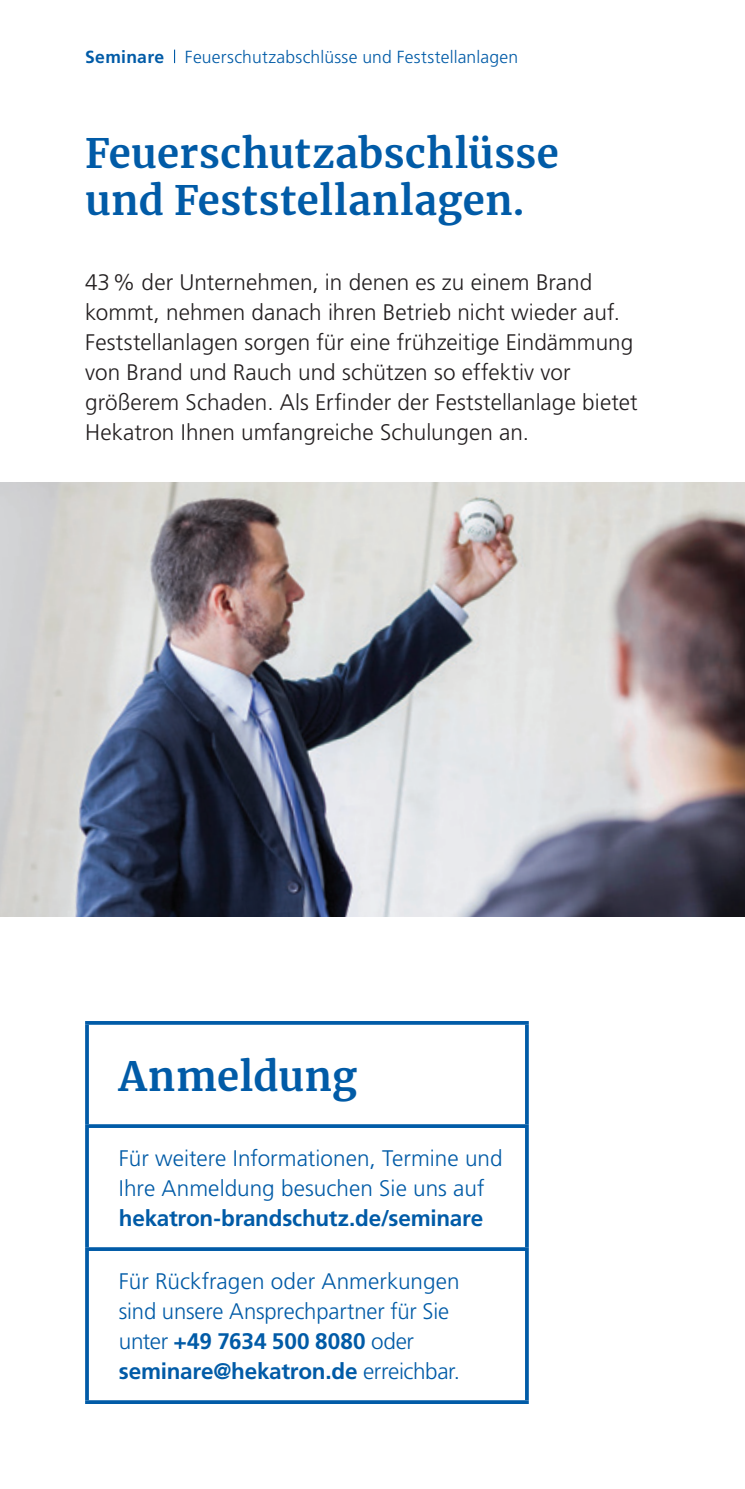
<style>
.page{position:relative;width:745px;height:1489px;background:#fff}
.page>*{position:absolute;margin:0;border:0;box-sizing:border-box;transform-origin:0 0}
.t1{font:700 40px/47.5px "Merriweather";letter-spacing:.015em;color:#015ba7}
.t2{font:300 22.5px/30px "Frutiger LT Pro";letter-spacing:.005em;color:#231f20}
.t3{font:300 22.5px/30px "Frutiger LT Pro";color:#015ba7}
.t4{font:700 22.5px "Frutiger LT Pro";letter-spacing:-.01em;color:#015ba7}
.t5{font:300 17.5px "Frutiger LT Pro";letter-spacing:.015em;color:#015ba7}
.s1{font-weight:700}
</style>
<div class="page">
<svg style="left:174px;top:50px;width:1px;height:13px"></svg>
<img style="left:0;top:482px;width:744px;height:434px">
<svg style="left:85px;top:1021px;width:443px;height:3px"></svg>
<svg style="left:85px;top:1024px;width:4px;height:100px"></svg>
<svg style="left:524px;top:1024px;width:4px;height:100px"></svg>
<hr style="left:85px;top:1124px;width:443px;height:3px;background:#015ba7">
<svg style="left:85px;top:1127px;width:4px;height:120px"></svg>
<svg style="left:524px;top:1127px;width:4px;height:120px"></svg>
<hr style="left:85px;top:1247px;width:443px;height:3px;background:#015ba7">
<svg style="left:85px;top:1250px;width:4px;height:149px"></svg>
<svg style="left:524px;top:1250px;width:4px;height:149px"></svg>
<svg style="left:85px;top:1399px;width:443px;height:4px;fill:#015ba7"></svg>
<p class="t5" style="left:85px;top:47px;width:434px"><span class="s1">Seminare</span> Feuerschutzabschlüsse und Feststellanlagen</p>
<h1 class="t1" style="left:85px;top:128px;width:475px">Feuerschutzabschlüsse und Feststellanlagen.</h1>
<p class="t2" style="left:85px;top:267px;width:553px">43% der Unternehmen, in denen es zu einem Brand kommt, nehmen danach ihren Betrieb nicht wieder auf.<br>Feststellanlagen sorgen für eine frühzeitige Eindämmung von Brand und Rauch und schützen so effektiv vor größerem Schaden. Als Erfinder der Feststellanlage bietet Hekatron Ihnen umfangreiche Schulungen an.</p>
<h1 class="t1" style="left:119px;top:1051px;width:239px">Anmeldung</h1>
<p class="t3" style="left:119px;top:1143px;width:385px">Für weitere Informationen, Termine und<br>Ihre Anmeldung besuchen Sie uns auf</p>
<p class="t4" style="left:119px;top:1205px;width:365px">hekatron-brandschutz.de/seminare</p>
<p class="t3" style="left:119px;top:1266px;width:342px">Für Rückfragen oder Anmerkungen sind unsere Ansprechpartner für Sie unter <span class="s1">+49 7634 500 8080</span> oder <span class="s1">seminare@hekatron.de</span> erreichbar.</p>
</div>
